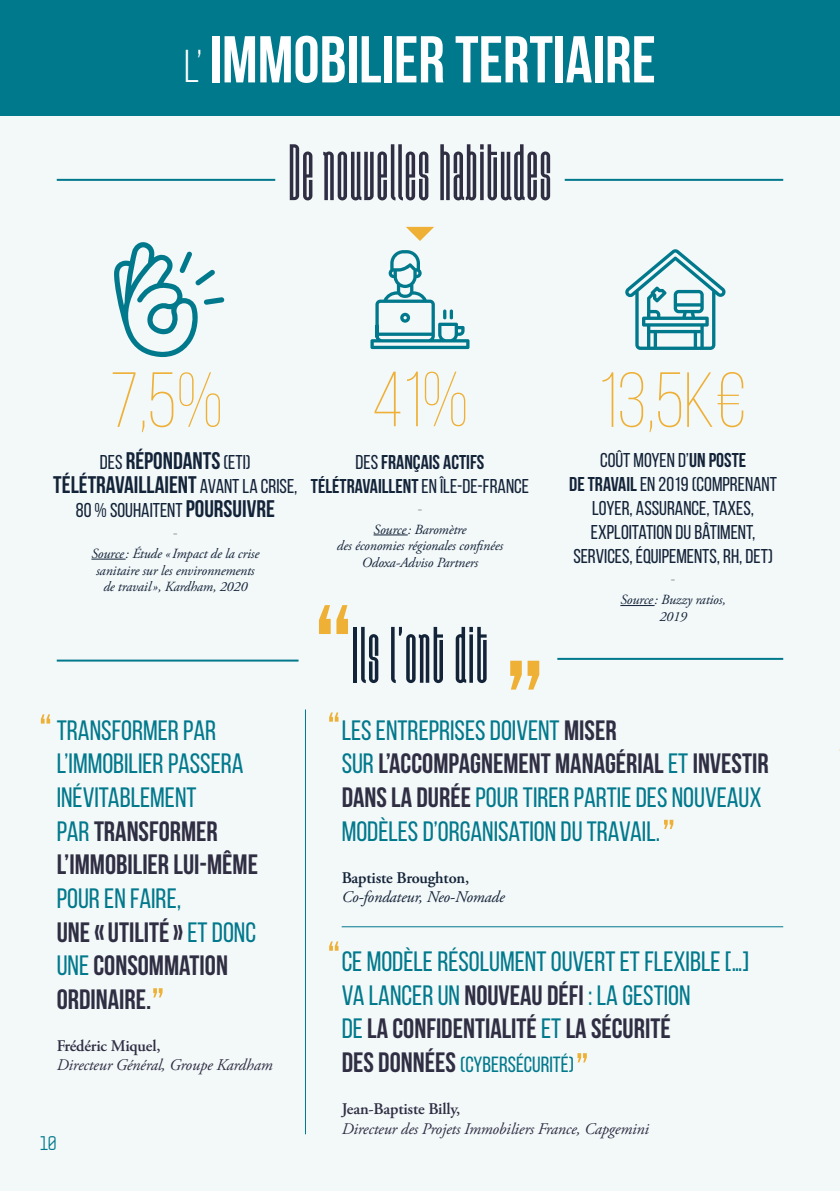
<style>
.page{position:relative;width:840px;height:1191px;background:#fff}
.page>*{position:absolute;margin:0;border:0;box-sizing:border-box;transform-origin:0 0}
.t1{font:80px "Disclaimer Classic";letter-spacing:.02em;color:#2f2e43}
.t2{font:80px "Disclaimer Classic";letter-spacing:.025em;color:#132338}
.t3{font:300 77.8px "Bebas Neue";color:#eeb035}
.t4{font:66px "Bebas Neue";color:#fff}
.t5{font:28px/33.6px "Bebas Neue";color:#01798c}
.t6{font:700 28px/33.6px "Bebas Neue";color:#2f2e43}
.t7{font:700 24px/24px "Bebas Neue";color:#132338;text-align:center}
.t8{font:22px "Bebas Neue";color:#01798c}
.t9{font:20px/24px "Bebas Neue";color:#132338;text-align:center}
.t10{font:700 20px/24px "Bebas Neue";color:#132338;text-align:center}
.t11{font:300 20px "Bebas Neue";color:#132338}
.t12{font:italic 16.2px "Adobe Garamond Pro";letter-spacing:-.01em;color:#2f2e43}
.t13{font:600 16.2px "Adobe Garamond Pro";letter-spacing:-.01em;color:#2f2e43}
.t14{font:italic 16.2px "Adobe Garamond Pro";letter-spacing:-.01em;color:#132338}
.t15{font:600 16.2px "Adobe Garamond Pro";letter-spacing:-.01em;color:#132338}
.t16{font:16px "Nikoleta";color:#01798c}
.t17{font:italic 14px/16.8px "Adobe Garamond Pro";letter-spacing:-.01em;color:#132338;text-align:center}
.s1{font-size:46px}
.s2{font-weight:400;font-size:20px}
.s3{font-weight:700;font-size:24px}
.s4{font-weight:300}
.s5{font-weight:400}
.s6{font-weight:700}
.s7{font-weight:700;color:#2f2e43}
.s8{font-weight:400;color:#01798c}
.s9{font-weight:700;font-size:28px;color:#2f2e43}
</style>
<div class="page">
<div style="left:0;top:108px;width:839px;height:1083px;background:#f3f8f9"></div>
<div style="left:0;top:0;width:839px;height:115px;background:#01798c"></div>
<hr style="left:373px;top:534px;width:34px;height:1px;background:#132338">
<hr style="left:620px;top:605px;width:34px;height:1px;background:#132338">
<hr style="left:564px;top:179px;width:218px;height:2px;background:#01798c">
<hr style="left:57px;top:179px;width:218px;height:2px;background:#01798c">
<hr style="left:557px;top:658px;width:225px;height:2px;background:#01798c">
<hr style="left:57px;top:659px;width:241px;height:2px;background:#01798c">
<svg style="left:406px;top:227px;width:28px;height:14px"></svg>
<svg style="left:319px;top:605px;width:29px;height:29px"></svg>
<svg style="left:510px;top:660px;width:29px;height:29px"></svg>
<hr style="left:341px;top:926px;width:441px;height:1px;background:#01798c">
<hr style="left:305px;top:709px;width:1px;height:425px;background:#01798c">
<hr style="left:91px;top:559px;width:35px;height:1px;background:#132338">
<svg style="left:664px;top:819px;width:9px;height:10px"></svg>
<svg style="left:577px;top:1053px;width:9px;height:9px"></svg>
<svg style="left:153px;top:988px;width:9px;height:9px"></svg>
<svg style="left:329px;top:712px;width:9px;height:9px"></svg>
<svg style="left:41px;top:714px;width:9px;height:9px"></svg>
<svg style="left:329px;top:941px;width:9px;height:9px"></svg>
<svg style="left:625px;top:249px;width:100px;height:101px"></svg>
<svg style="left:370px;top:250px;width:99px;height:99px"></svg>
<svg style="left:114px;top:242px;width:110px;height:115px"></svg>
<h3 class="t4" style="left:184px;top:23px;width:473px"><span class="s1">L’</span> IMMOBILIER TERTIAIRE</h3>
<h1 class="t1" style="left:288px;top:135px;width:264px">De nouvelles habitudes</h1>
<h2 class="t3" style="left:110px;top:359px;width:115px">7,5%</h2>
<h2 class="t3" style="left:371px;top:358px;width:98px">41%</h2>
<h2 class="t3" style="left:598px;top:359px;width:149px">13,5K€</h2>
<p class="t7" style="left:53px;top:448px;width:245px"><span class="s2">DES</span> RÉPONDANTS <span class="s2">(ETI)<br></span>TÉLÉTRAVAILLAIENT <span class="s2">AVANT LA CRISE,</span></p>
<p class="t9" style="left:76px;top:498px;width:200px">80 % SOUHAITENT <span class="s3">POURSUIVRE </span><span class="s4">-</span></p>
<p class="t17" style="left:91px;top:545px;width:169px">Source: Étude « Impact de la crise sanitaire sur les environnements de travail », Kardham, 2020</p>
<p class="t10" style="left:311px;top:449px;width:219px"><span class="s5">DES</span> FRANÇAIS ACTIFS<br>TÉLÉTRAVAILLENT <span class="s5">EN ÎLE-DE-FRANCE </span><span class="s4">-</span></p>
<p class="t17" style="left:337px;top:521px;width:168px">Source: Baromètre<br>des économies régionales confinées<br>Odoxa-Adviso Partners</p>
<h1 class="t2" style="left:352px;top:618px;width:137px">Ils l’ont dit</h1>
<p class="t9" style="left:569px;top:448px;width:209px">COÛT MOYEN D’<span class="s6">UN POSTE<br>DE TRAVAIL</span> EN 2019 (COMPRENANT<br>LOYER, ASSURANCE, TAXES,<br>EXPLOITATION DU BÂTIMENT,<br>SERVICES, ÉQUIPEMENTS, RH, DET)</p>
<p class="t11" style="left:670px;top:570px;width:7px">-</p>
<p class="t17" style="left:620px;top:591px;width:107px">Source: Buzzy ratios,<br>2019</p>
<p class="t5" style="left:57px;top:713px;width:203px">TRANSFORMER PAR<br>L’IMMOBILIER PASSERA<br>INÉVITABLEMENT<br>PAR <span class="s7">TRANSFORMER<br>L’IMMOBILIER LUI-MÊME</span></p>
<p class="t6" style="left:57px;top:881px;width:201px"><span class="s8">POUR EN FAIRE,<br></span>UNE «UTILITÉ» <span class="s8">ET DONC<br>UNE</span> CONSOMMATION<br>ORDINAIRE.</p>
<p class="t13" style="left:57px;top:1036px;width:105px">Frédéric Miquel,</p>
<p class="t12" style="left:57px;top:1055px;width:217px">Directeur Général, Groupe Kardham</p>
<p class="t16" style="left:40px;top:1130px;width:18px">10</p>
<p class="t5" style="left:341px;top:713px;width:428px">LES ENTREPRISES DOIVENT <span class="s7">MISER<br></span>SUR <span class="s7">L’ACCOMPAGNEMENT MANAGÉRIAL</span> ET <span class="s7">INVESTIR DANS LA DURÉE</span> POUR TIRER PARTIE DES NOUVEAUX MODÈLES D’ORGANISATION DU TRAVAIL.</p>
<p class="t15" style="left:341px;top:868px;width:129px">Baptiste Broughton,</p>
<p class="t14" style="left:341px;top:887px;width:164px">Co-fondateur, Neo-Nomade</p>
<p class="t5" style="left:341px;top:944px;width:409px">CE MODÈLE RÉSOLUMENT OUVERT ET FLEXIBLE […]<br>VA LANCER UN <span class="s7">NOUVEAU DÉFI</span> : LA GESTION<br>DE <span class="s7">LA CONFIDENTIALITÉ</span> ET <span class="s7">LA SÉCURITÉ</span></p>
<p class="t8" style="left:341px;top:1052px;width:234px"><span class="s9">DES DONNÉES</span> (CYBERSÉCURITÉ)</p>
<p class="t13" style="left:341px;top:1099px;width:120px">Jean-Baptiste Billy,</p>
<p class="t12" style="left:341px;top:1118px;width:308px">Directeur des Projets Immobiliers France, Capgemini</p>
</div>
